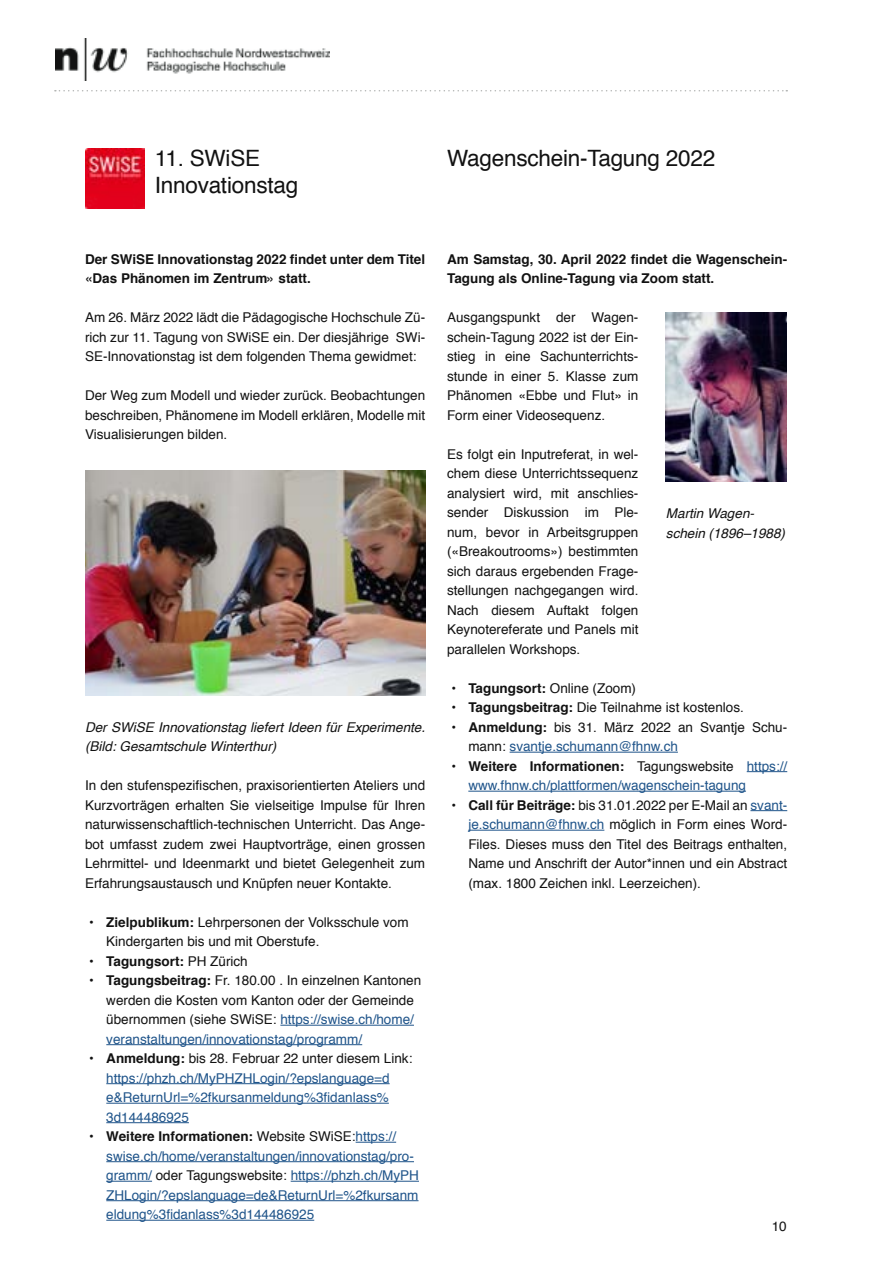
<style>
.page{position:relative;width:893px;height:1263px;background:#fff}
.page>*{position:absolute;margin:0;border:0;box-sizing:border-box;transform-origin:0 0}
.t1{font:22.5px/27px "Helvetica";letter-spacing:-.01em;color:#121212}
.t2{font:13.5px/19.5px "Helvetica";color:#121212;text-align:justify}
.t3{font:13.5px/19.5px "Helvetica";color:#1f548a}
.t4{font:700 13.5px/19.5px "Helvetica";color:#121212}
.t5{font:italic 13.5px/19.5px "Helvetica";color:#121212}
.s1{font-weight:700}
.s2{font-weight:400}
.s3{color:#1f548a}
.s4{font-weight:700;color:#121212}
.s5{color:#121212}
</style>
<div class="page">
<svg style="left:55px;top:90px;width:732px;height:1px"></svg>
<img style="left:55px;top:38px;width:275px;height:43px">
<hr style="left:280px;top:1025px;width:134px;height:1px;background:#1f548a">
<hr style="left:106px;top:1044px;width:256px;height:1px;background:#1f548a">
<hr style="left:106px;top:1083px;width:284px;height:1px;background:#1f548a">
<hr style="left:106px;top:1103px;width:283px;height:1px;background:#1f548a">
<hr style="left:106px;top:1122px;width:83px;height:1px;background:#1f548a">
<hr style="left:356px;top:1142px;width:40px;height:1px;background:#1f548a">
<hr style="left:106px;top:1161px;width:308px;height:1px;background:#1f548a">
<hr style="left:106px;top:1181px;width:46px;height:1px;background:#1f548a">
<hr style="left:291px;top:1181px;width:128px;height:1px;background:#1f548a">
<hr style="left:106px;top:1200px;width:312px;height:1px;background:#1f548a">
<hr style="left:106px;top:1220px;width:208px;height:1px;background:#1f548a">
<img style="left:85px;top:149px;width:60px;height:59px">
<img style="left:85px;top:471px;width:340px;height:224px">
<hr style="left:510px;top:752px;width:168px;height:1px;background:#1f548a">
<hr style="left:747px;top:771px;width:40px;height:1px;background:#1f548a">
<hr style="left:468px;top:791px;width:278px;height:1px;background:#1f548a">
<hr style="left:750px;top:810px;width:37px;height:1px;background:#1f548a">
<hr style="left:468px;top:830px;width:136px;height:1px;background:#1f548a">
<img style="left:666px;top:312px;width:121px;height:169px">
<h1 class="t1" style="left:155px;top:145px;width:145px">11. SWiSE<br>Innovationstag</h1>
<h1 class="t1" style="left:447px;top:145px;width:270px">Wagenschein-Tagung 2022</h1>
<p class="t4" style="left:85px;top:249px;width:342px">Der SWiSE Innovationstag 2022 findet unter dem Titel «Das Phänomen im Zentrum» statt.</p>
<p class="t2" style="left:85px;top:308px;width:342px">Am 26. März 2022 lädt die Pädagogische Hochschule Zü&shy;rich zur 11. Tagung von SWiSE ein. Der diesjährige SWi-SE-Innovationstag ist dem folgenden Thema gewidmet:</p>
<p class="t2" style="left:85px;top:386px;width:342px">Der Weg zum Modell und wieder zurück. Beobachtungen beschreiben, Phänomene im Modell erklären, Modelle mit Visualisierungen bilden.</p>
<p class="t5" style="left:85px;top:717px;width:342px">Der SWiSE Innovationstag liefert Ideen für Experimente. (Bild: Gesamtschule Winterthur)</p>
<p class="t2" style="left:85px;top:776px;width:342px">In den stufenspezifischen, praxisorientierten Ateliers und Kurzvorträgen erhalten Sie vielseitige Impulse für Ihren naturwissenschaftlich-technischen Unterricht. Das Ange&shy;bot umfasst zudem zwei Hauptvorträge, einen grossen Lehrmittel- und Ideenmarkt und bietet Gelegenheit zum Erfahrungsaustausch und Knüpfen neuer Kontakte.</p>
<p class="t2" style="left:106px;top:912px;width:304px;text-indent:-17px"><span class="s1">• Zielpublikum:</span> Lehrpersonen der Volksschule vom<br>Kindergarten bis und mit Oberstufe.</p>
<p class="t4" style="left:89px;top:951px;width:160px">• Tagungsort: <span class="s2">PH Zürich</span></p>
<p class="t2" style="left:106px;top:971px;width:316px;text-align:left;text-indent:-17px"><span class="s1">• Tagungsbeitrag:</span> Fr. 180.00 . In einzelnen Kantonen werden die Kosten vom Kanton oder der Gemeinde übernommen (siehe SWiSE: <span class="s3">https://swise.ch/home/ veranstaltungen/innovationstag/programm/</span></p>
<p class="t3" style="left:106px;top:1049px;width:308px;text-indent:-17px"><span class="s4">• Anmeldung:</span> <span class="s5">bis 28. Februar 22 unter diesem Link: </span>https://phzh.ch/MyPHZHLogin/?epslanguage=d e&amp;ReturnUrl=%2fkursanmeldung%3fidanlass% 3d144486925</p>
<p class="t3" style="left:106px;top:1127px;width:314px;text-indent:-17px"><span class="s4">• Weitere Informationen:</span> <span class="s5">Website SWiSE:</span>https:// swise.ch/home/veranstaltungen/innovationstag/pro&shy;gramm/ <span class="s5">oder Tagungswebsite:</span> https://phzh.ch/MyPH ZHLogin/?epslanguage=de&amp;ReturnUrl=%2fkursanm eldung%3fidanlass%3d144486925</p>
<p class="t4" style="left:447px;top:249px;width:342px">Am Samstag, 30. April 2022 findet die Wagenschein-<br>Tagung als Online-Tagung via Zoom statt.</p>
<p class="t2" style="left:447px;top:308px;width:193px">Ausgangspunkt der Wagen&shy;schein-Tagung 2022 ist der Ein&shy;stieg in eine Sachunterrichts&shy;stunde in einer 5. Klasse zum Phänomen «Ebbe und Flut» in Form einer Videosequenz.</p>
<p class="t2" style="left:447px;top:444px;width:193px">Es folgt ein Inputreferat, in wel&shy;chem diese Unterrichtssequenz analysiert wird, mit anschlies&shy;sender Diskussion im Ple&shy;num, bevor in Arbeitsgruppen («Breakoutrooms») bestimmten sich daraus ergebenden Frage&shy;stellungen nachgegangen wird.<br>Nach diesem Auftakt folgen Keynotereferate und Panels mit parallelen Workshops.</p>
<p class="t4" style="left:451px;top:678px;width:186px">• Tagungsort: <span class="s2">Online (Zoom)</span></p>
<p class="t2" style="left:451px;top:698px;width:294px"><span class="s1">• Tagungsbeitrag:</span> Die Teilnahme ist kostenlos.</p>
<p class="t2" style="left:468px;top:717px;width:320px;text-indent:-17px"><span class="s1">• Anmeldung:</span> bis 31. März 2022 an Svantje Schu&shy;mann: <span class="s3">svantje.schumann@fhnw.ch</span></p>
<p class="t3" style="left:468px;top:756px;width:320px;text-indent:-17px"><span class="s4">• Weitere Informationen:</span> <span class="s5">Tagungswebsite</span> https:// www.fhnw.ch/plattformen/wagenschein-tagung</p>
<p class="t2" style="left:468px;top:795px;width:320px;text-indent:-17px"><span class="s1">• Call für Beiträge:</span> bis 31.01.2022 per E-Mail an <span class="s3">svant&shy;je.schumann@fhnw.ch</span> möglich in Form eines Word-Files. Dieses muss den Titel des Beitrags enthalten, Name und Anschrift der Autor*innen und ein Abstract (max. 1800 Zeichen inkl. Leerzeichen).</p>
<p class="t5" style="left:666px;top:504px;width:121px">Martin Wagen&shy;schein (1896–1988)</p>
<p class="t2" style="left:772px;top:1217px;width:17px">10</p>
</div>
